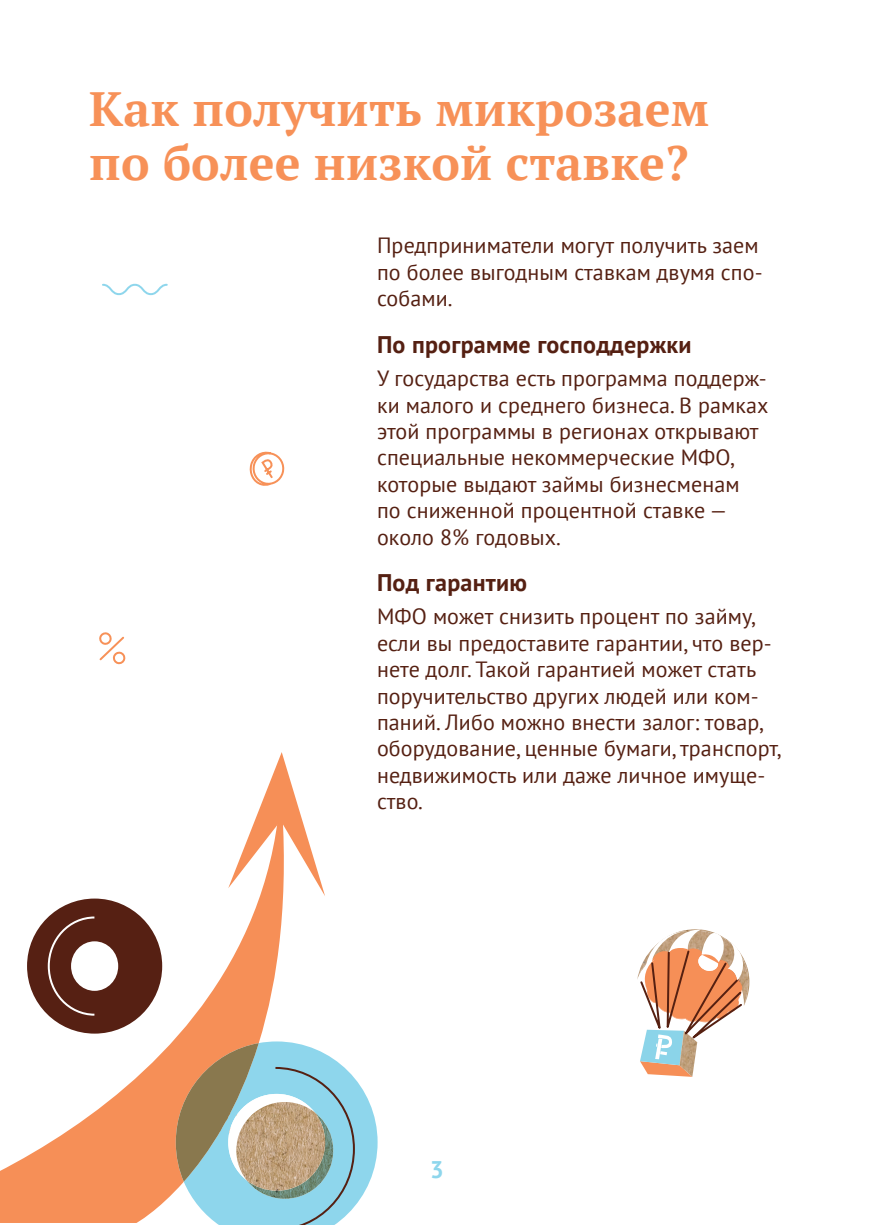
<style>
.page{position:relative;width:874px;height:1225px;background:#fff}
.page>*{position:absolute;margin:0;border:0;box-sizing:border-box;transform-origin:0 0}
.t1{font:700 48px/54px "PT Serif";letter-spacing:.005em;color:#f79158}
.t2{font:700 24px "PT Sans";letter-spacing:.01em;color:#552012}
.t3{font:700 24px "PT Sans";color:#8ed6ec}
.t4{font:22px/26.4px "PT Sans";letter-spacing:.005em;color:#552012}
</style>
<div class="page">
<svg style="left:102px;top:283px;width:66px;height:13px"></svg>
<svg style="left:99px;top:632px;width:27px;height:32px"></svg>
<svg style="left:249px;top:451px;width:36px;height:35px"></svg>
<svg style="left:0;top:896px;width:283px;height:327px"></svg>
<svg style="left:228px;top:752px;width:97px;height:144px"></svg>
<div style="left:27px;top:898px;width:135px;height:135px;background:#562013;border-radius:50%"></div>
<div style="left:71px;top:941px;width:47px;height:50px;background:#fff;border-radius:50%"></div>
<svg style="left:47px;top:915px;width:49px;height:101px"></svg>
<svg style="left:176px;top:1041px;width:201px;height:184px;background:#aabcb6"></svg>
<svg style="left:637px;top:929px;width:112px;height:148px"></svg>
<h1 class="t1" style="left:89px;top:81px;width:621px">Как получить микрозаем по более низкой ставке?</h1>
<p class="t4" style="left:377px;top:232px;width:387px">Предприниматели могут получить заем по более выгодным ставкам двумя спо&shy;собами.</p>
<p class="t2" style="left:377px;top:328px;width:316px">По программе господдержки</p>
<p class="t4" style="left:377px;top:365px;width:393px">У государства есть программа поддерж&shy;ки малого и среднего бизнеса. В рамках этой программы в регионах открывают специальные некоммерческие МФО, которые выдают займы бизнесменам по сниженной процентной ставке — около 8% годовых.</p>
<p class="t2" style="left:377px;top:566px;width:151px">Под гарантию</p>
<p class="t4" style="left:377px;top:603px;width:405px">МФО может снизить процент по займу, если вы предоставите гарантии, что вер&shy;нете долг. Такой гарантией может стать поручительство других людей или ком&shy;паний. Либо можно внести залог: товар, оборудование, ценные бумаги, транспорт, недвижимость или даже личное имуще&shy;ство.</p>
<p class="t3" style="left:430px;top:1153px;width:15px">3</p>
</div>
